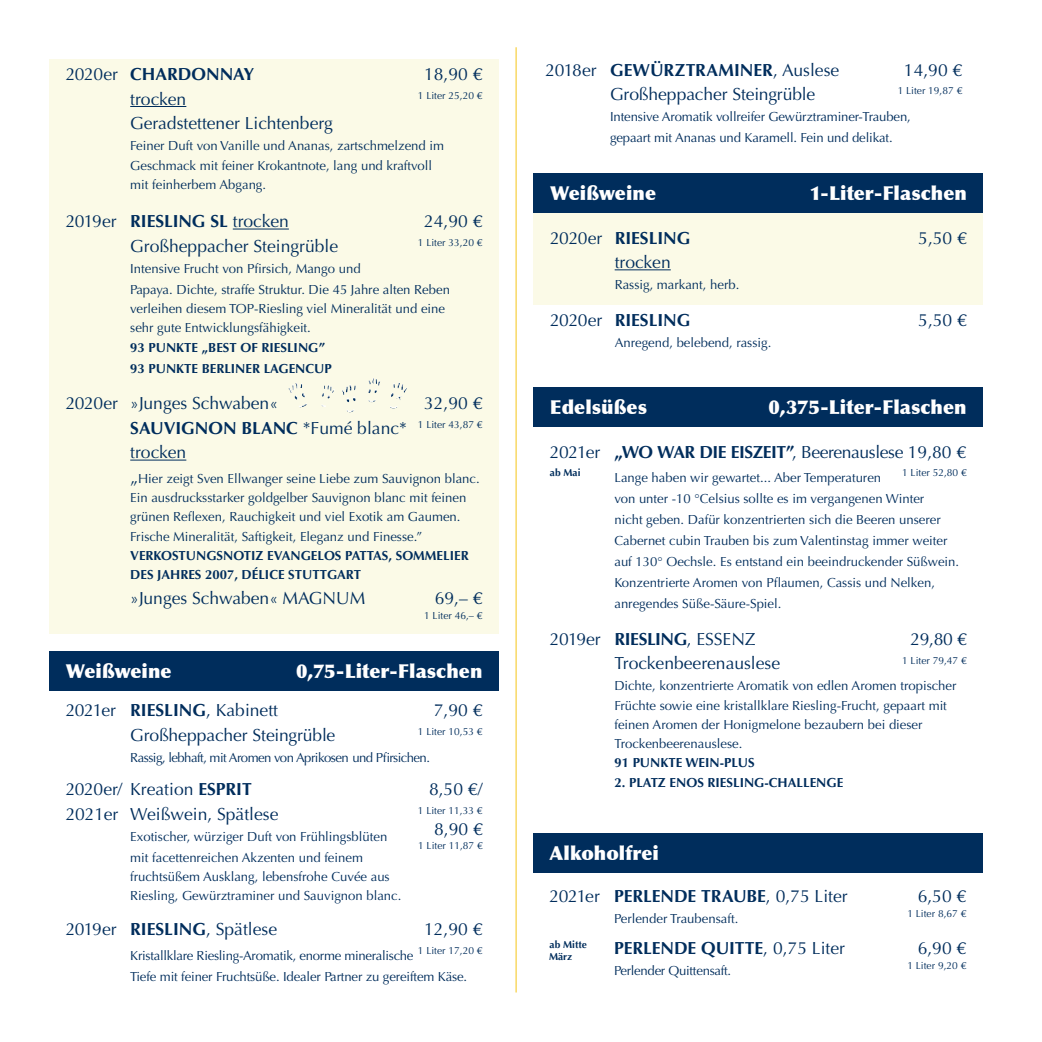
<style>
.page{position:relative;width:1042px;height:1042px;background:#fff}
.page>*{position:absolute;margin:0;border:0;box-sizing:border-box;transform-origin:0 0}
.t1{font:900 19.25px "Optima";letter-spacing:.005em;color:#fff}
.t2{font:17.5px/24.5px "Optima";color:#002d5c;text-align:justify}
.t3{font:700 17.5px "Optima";color:#002d5c}
.t4{font:17.5px "Optima";letter-spacing:-.02em;color:#002d5c}
.t5{font:13.12px/19.2px "Optima";color:#002d5c}
.t6{font:700 13.12px/21px "Optima";color:#002d5c}
.t7{font:13.12px/21px "Optima";letter-spacing:-.02em;color:#002d5c}
.t8{font:13.12px "Optima";letter-spacing:-.04em;color:#002d5c}
.t9{font:10.15px "Optima";color:#002d5c}
.t10{font:700 10.15px "Optima";color:#002d5c}
.s1{font-weight:400}
.s2{font-weight:700}
.s3{font-size:17.5px}
</style>
<div class="page">
<hr style="left:516px;top:47px;width:1px;height:945px;background:#f5c618">
<div style="left:50px;top:60px;width:449px;height:574px;background:#fbfae7"></div>
<hr style="left:130px;top:106px;width:56px;height:1px;background:#002d5c">
<hr style="left:233px;top:229px;width:56px;height:1px;background:#002d5c">
<hr style="left:130px;top:460px;width:56px;height:1px;background:#002d5c">
<div style="left:50px;top:651px;width:449px;height:39px;background:#002d5c"></div>
<div style="left:533px;top:387px;width:449px;height:40px;background:#002d5c"></div>
<img style="left:288px;top:378px;width:119px;height:15px">
<div style="left:533px;top:173px;width:449px;height:40px;background:#002d5c"></div>
<div style="left:533px;top:213px;width:449px;height:91px;background:#fbfae7"></div>
<hr style="left:615px;top:269px;width:56px;height:1px;background:#002d5c">
<div style="left:533px;top:833px;width:449px;height:39px;background:#002d5c"></div>
<h2 class="t3" style="left:66px;top:64px;width:190px"><span class="s1">2020er</span> CHARDONNAY</h2>
<h2 class="t2" style="left:424px;top:62px;width:60px">18,90 €</h2>
<h2 class="t2" style="left:130px;top:87px;width:58px">trocken</h2>
<p class="t9" style="left:418px;top:90px;width:66px">1 Liter 25,20 €</p>
<h2 class="t2" style="left:130px;top:111px;width:204px">Geradstettener Lichtenberg</h2>
<p class="t5" style="left:130px;top:136px;width:315px">Feiner Duft von Vanille und Ananas, zartschmelzend im<br>Geschmack mit feiner Krokantnote, lang und kraftvoll mit feinherbem Abgang.</p>
<h2 class="t2" style="left:66px;top:209px;width:225px">2019er <span class="s2">RIESLING SL</span> trocken</h2>
<h2 class="t2" style="left:424px;top:209px;width:60px">24,90 €</h2>
<h2 class="t2" style="left:130px;top:234px;width:209px">Großheppacher Steingrüble</h2>
<p class="t9" style="left:418px;top:237px;width:66px">1 Liter 33,20 €</p>
<p class="t5" style="left:130px;top:258px;width:321px;line-height:21px">Intensive Frucht von Pfirsich, Mango und<br>Papaya. Dichte, straffe Struktur. Die 45 Jahre alten Reben</p>
<p class="t5" style="left:130px;top:299px;width:316px">verleihen diesem TOP-Riesling viel Mineralität und eine sehr gute Entwicklungsfähigkeit.</p>
<p class="t6" style="left:130px;top:337px;width:203px">93 PUNKTE „BEST OF RIESLING”<br>93 PUNKTE BERLINER LAGENCUP</p>
<h2 class="t2" style="left:66px;top:391px;width:214px">2020er »Junges Schwaben«</h2>
<h2 class="t2" style="left:130px;top:391px;width:354px;text-indent:294px">32,90 € <span class="s2">SAUVIGNON BLANC</span> *Fumé blanc* <sup>1</sup> <sup>Liter</sup> <sup>43,87</sup> <sup>€ </sup>trocken</h2>
<p class="t5" style="left:130px;top:469px;width:351px"><span class="s3">„</span>Hier zeigt Sven Ellwanger seine Liebe zum Sauvignon blanc.<br>Ein ausdrucksstarker goldgelber Sauvignon blanc mit feinen grünen Reflexen, Rauchigkeit und viel Exotik am Gaumen.<br>Frische Mineralität, Saftigkeit, Eleganz und Finesse.”</p>
<p class="t6" style="left:130px;top:546px;width:340px;line-height:19.2px">VERKOSTUNGSNOTIZ EVANGELOS PATTAS, SOMMELIER<br>DES JAHRES 2007, DÉLICE STUTTGART</p>
<h2 class="t2" style="left:130px;top:586px;width:237px">»Junges Schwaben« MAGNUM</h2>
<h2 class="t2" style="left:435px;top:586px;width:49px">69,– €</h2>
<p class="t9" style="left:424px;top:609px;width:60px">1 Liter 46,– €</p>
<h1 class="t1" style="left:66px;top:659px;width:107px">Weißweine</h1>
<h1 class="t1" style="left:296px;top:659px;width:188px">0,75-Liter-Flaschen</h1>
<h2 class="t2" style="left:66px;top:698px;width:214px">2021er <span class="s2">RIESLING</span>, Kabinett</h2>
<h2 class="t2" style="left:434px;top:698px;width:50px">7,90 €</h2>
<h2 class="t2" style="left:130px;top:723px;width:207px">Großheppacher Steingrüble</h2>
<p class="t9" style="left:418px;top:725px;width:66px">1 Liter 10,53 €</p>
<p class="t8" style="left:130px;top:750px;width:301px">Rassig, lebhaft, mit Aromen von Aprikosen und Pfirsichen.</p>
<h2 class="t2" style="left:66px;top:777px;width:188px">2020er/ Kreation <span class="s2">ESPRIT</span></h2>
<h2 class="t2" style="left:429px;top:777px;width:55px">8,50 €/</h2>
<h2 class="t2" style="left:66px;top:801px;width:214px">2021er Weißwein, Spätlese</h2>
<p class="t9" style="left:418px;top:804px;width:66px">1 Liter 11,33 €</p>
<p class="t5" style="left:130px;top:826px;width:259px;line-height:21px">Exotischer, würziger Duft von Frühlingsblüten mit facettenreichen Akzenten und feinem</p>
<p class="t5" style="left:130px;top:867px;width:273px">fruchtsüßem Ausklang, lebensfrohe Cuvée aus<br>Riesling, Gewürztraminer und Sauvignon blanc.</p>
<h2 class="t2" style="left:66px;top:917px;width:213px">2019er <span class="s2">RIESLING</span>, Spätlese</h2>
<h2 class="t2" style="left:424px;top:917px;width:60px">12,90 €</h2>
<p class="t7" style="left:130px;top:945px;width:354px">Kristallklare Riesling-Aromatik, enorme mineralische <sup>1</sup> <sup>Liter</sup> <sup>17,20</sup> <sup>€<br></sup>Tiefe mit feiner Fruchtsüße. Idealer Partner zu gereiftem Käse.</p>
<h2 class="t2" style="left:434px;top:817px;width:50px">8,90 €</h2>
<p class="t9" style="left:418px;top:839px;width:66px">1 Liter 11,87 €</p>
<h2 class="t2" style="left:545px;top:58px;width:295px">2018er <span class="s2">GEWÜRZTRAMINER</span>, Auslese</h2>
<h2 class="t2" style="left:904px;top:58px;width:60px">14,90 €</h2>
<h2 class="t2" style="left:610px;top:82px;width:207px">Großheppacher Steingrüble</h2>
<p class="t9" style="left:897px;top:85px;width:66px">1 Liter 19,87 €</p>
<p class="t5" style="left:610px;top:106px;width:302px;line-height:21px">Intensive Aromatik vollreifer Gewürztraminer-Trauben, gepaart mit Ananas und Karamell. Fein und delikat.</p>
<h1 class="t1" style="left:550px;top:181px;width:107px">Weißweine</h1>
<h1 class="t1" style="left:810px;top:181px;width:159px">1-Liter-Flaschen</h1>
<h2 class="t3" style="left:550px;top:227px;width:142px"><span class="s1">2020er</span> RIESLING</h2>
<h2 class="t2" style="left:918px;top:226px;width:50px">5,50 €</h2>
<h2 class="t2" style="left:615px;top:250px;width:58px">trocken</h2>
<p class="t5" style="left:615px;top:275px;width:126px">Rassig, markant, herb.</p>
<h2 class="t3" style="left:550px;top:310px;width:142px"><span class="s1">2020er</span> RIESLING</h2>
<h2 class="t2" style="left:918px;top:308px;width:50px">5,50 €</h2>
<p class="t5" style="left:615px;top:333px;width:158px">Anregend, belebend, rassig.</p>
<h1 class="t1" style="left:550px;top:395px;width:99px">Edelsüßes</h1>
<h1 class="t1" style="left:768px;top:395px;width:200px">0,375-Liter-Flaschen</h1>
<h2 class="t4" style="left:550px;top:441px;width:418px">2021er <span class="s2">„WO WAR DIE EISZEIT”</span>, Beerenauslese 19,80 €</h2>
<p class="t10" style="left:550px;top:467px;width:32px">ab Mai</p>
<p class="t5" style="left:614px;top:468px;width:268px">Lange haben wir gewartet... Aber Temperaturen</p>
<p class="t9" style="left:902px;top:467px;width:66px">1 Liter 52,80 €</p>
<p class="t5" style="left:614px;top:488px;width:346px;line-height:21px">von unter -10 °Celsius sollte es im vergangenen Winter<br>nicht geben. Dafür konzentrierten sich die Beeren unserer Cabernet cubin Trauben bis zum Valentinstag immer weiter auf 130° Oechsle. Es entstand ein beeindruckender Süßwein.<br>Konzentrierte Aromen von Pflaumen, Cassis und Nelken, anregendes Süße-Säure-Spiel.</p>
<h2 class="t2" style="left:550px;top:627px;width:207px">2019er <span class="s2">RIESLING</span>, ESSENZ</h2>
<h2 class="t2" style="left:910px;top:627px;width:58px">29,80 €</h2>
<h2 class="t2" style="left:614px;top:651px;width:167px">Trockenbeerenauslese</h2>
<p class="t9" style="left:902px;top:654px;width:66px">1 Liter 79,47 €</p>
<p class="t5" style="left:614px;top:676px;width:343px">Dichte, konzentrierte Aromatik von edlen Aromen tropischer Früchte sowie eine kristallklare Riesling-Frucht, gepaart mit feinen Aromen der Honigmelone bezaubern bei dieser Trockenbeerenauslese.</p>
<p class="t6" style="left:614px;top:752px;width:142px">91 PUNKTE WEIN-PLUS</p>
<p class="t6" style="left:614px;top:772px;width:230px">2. PLATZ ENOS RIESLING-CHALLENGE</p>
<h1 class="t1" style="left:549px;top:841px;width:111px">Alkoholfrei</h1>
<h2 class="t2" style="left:549px;top:883px;width:300px">2021er <span class="s2">PERLENDE TRAUBE</span>, 0,75 Liter</h2>
<h2 class="t2" style="left:917px;top:883px;width:50px">6,50 €</h2>
<p class="t5" style="left:614px;top:909px;width:126px">Perlender Traubensaft.</p>
<p class="t9" style="left:907px;top:907px;width:60px">1 Liter 8,67 €</p>
<p class="t10" style="left:549px;top:939px;width:39px">ab Mitte</p>
<h2 class="t3" style="left:614px;top:938px;width:232px">PERLENDE QUITTE<span class="s1">, 0,75 Liter</span></h2>
<h2 class="t2" style="left:917px;top:936px;width:50px">6,90 €</h2>
<p class="t7" style="left:614px;top:960px;width:119px">Perlender Quittensaft.</p>
<p class="t9" style="left:907px;top:960px;width:60px">1 Liter 9,20 €</p>
<p class="t10" style="left:549px;top:951px;width:25px">März</p>
</div>
